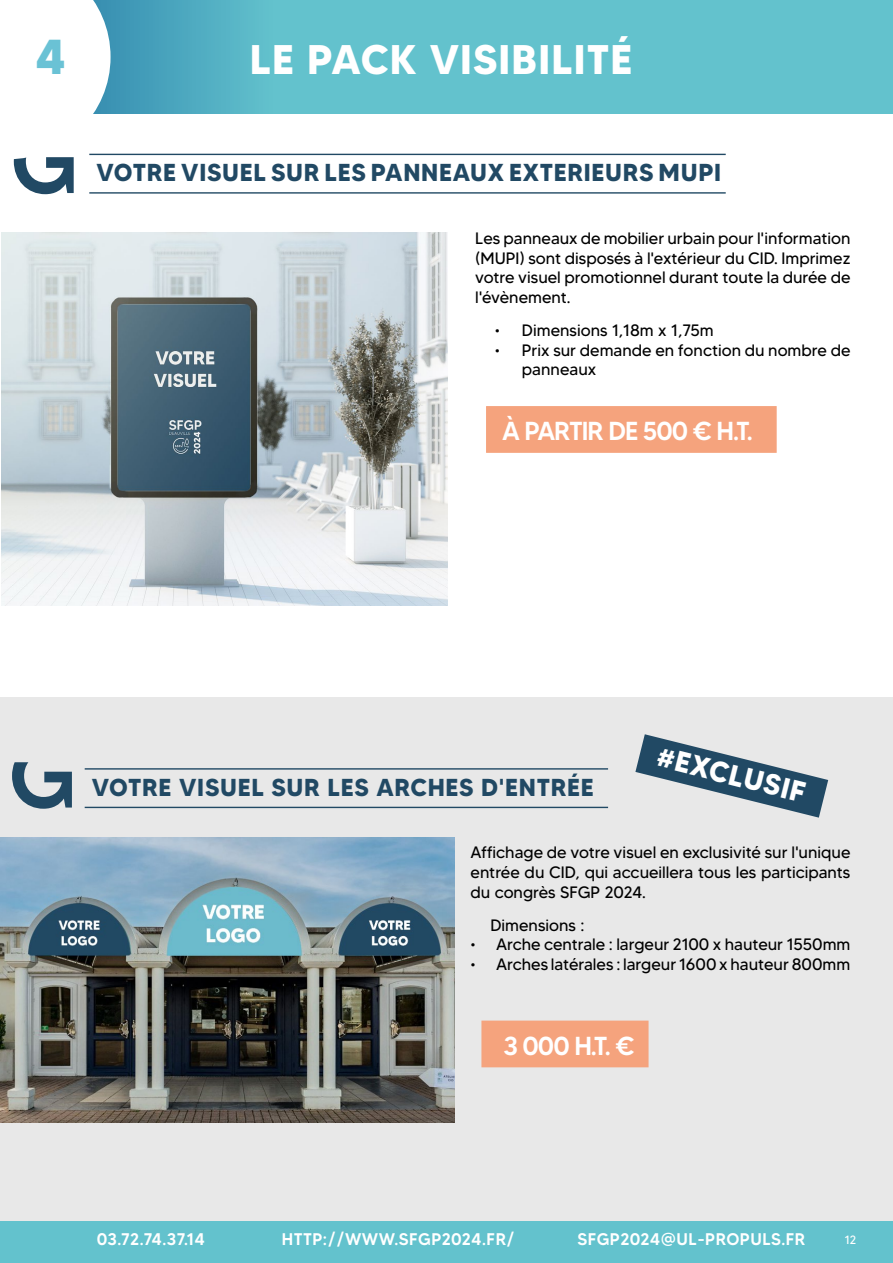
<style>
.page{position:relative;width:893px;height:1263px;background:#fff}
.page>*{position:absolute;margin:0;border:0;box-sizing:border-box;transform-origin:0 0}
.t1{font:700 48.9px "MADETOMMY";color:#6ac2d5}
.t2{font:700 41.25px "MADETOMMY";letter-spacing:.03em;color:#fff}
.t3{font:700 28.95px "MADETOMMY";color:#fff}
.t4{font:500 25.95px "MADETOMMY";letter-spacing:-.04em;color:#fff}
.t5{font:700 24.45px "MADETOMMY";letter-spacing:.03em;color:#214964}
.t6{font:500 16.8px "MADETOMMY";letter-spacing:.03em;color:#fff}
.t7{font:16.5px/19.8px "MADETOMMY";color:#000;text-align:justify}
.t8{font:12px "MADETOMMY";color:#fff}
</style>
<div class="page">
<div style="left:0;top:1217px;width:893px;height:46px;background:#63c2cd"></div>
<div style="left:0;top:697px;width:893px;height:523px;background:#e8e8e8"></div>
<svg style="left:12px;top:762px;width:60px;height:47px"></svg>
<hr style="left:89px;top:154px;width:637px;height:1px;background:#214964">
<hr style="left:89px;top:192px;width:637px;height:2px;background:#214964">
<hr style="left:85px;top:768px;width:523px;height:2px;background:#214964">
<hr style="left:85px;top:807px;width:523px;height:1px;background:#214964">
<svg style="left:111px;top:0;width:782px;height:114px;background:#5ebdca"></svg>
<svg style="left:13px;top:0;width:98px;height:194px"></svg>
<img style="left:1px;top:232px;width:447px;height:374px">
<img style="left:0;top:838px;width:454px;height:284px">
<div style="left:486px;top:406px;width:291px;height:47px;background:#f5a37d;border:2px solid #f5a37d"></div>
<div style="left:481px;top:1020px;width:167px;height:47px;background:#f5a37d;border:2px solid #f5a37d"></div>
<svg style="left:635px;top:734px;width:193px;height:84px"></svg>
<h1 class="t1" style="left:35px;top:26px;width:32px">4</h1>
<h2 class="t2" style="left:250px;top:34px;width:384px">LE PACK VISIBILITÉ</h2>
<h3 class="t5" style="left:97px;top:158px;width:626px">VOTRE VISUEL SUR LES PANNEAUX EXTERIEURS MUPI</h3>
<p class="t7" style="left:475px;top:228px;width:377px">Les panneaux de mobilier urbain pour l'information (MUPI) sont disposés à l'extérieur du CID. Imprimez votre visuel promotionnel durant toute la durée de l'évènement.</p>
<p class="t7" style="left:495px;top:320px;width:220px">• Dimensions 1,18m x 1,75m</p>
<p class="t7" style="left:522px;top:340px;width:330px;text-indent:-27px">• Prix sur demande en fonction du nombre de panneaux</p>
<h3 class="t4" style="left:502px;top:415px;width:252px">À PARTIR DE 500 € H.T.</h3>
<h3 class="t5" style="left:92px;top:772px;width:503px">VOTRE VISUEL SUR LES ARCHES D'ENTRÉE</h3>
<h3 class="t3" style="left:662px;top:738px;width:154px;rotate:14deg">#EXCLUSIF</h3>
<p class="t7" style="left:471px;top:842px;width:381px">Affichage de votre visuel en exclusivité sur l'unique entrée du CID, qui accueillera tous les participants du congrès SFGP 2024.</p>
<p class="t7" style="left:490px;top:915px;width:96px">Dimensions :</p>
<p class="t7" style="left:471px;top:934px;width:381px">• Arche centrale : largeur 2100 x hauteur 1550mm</p>
<p class="t7" style="left:471px;top:954px;width:381px">• Arches latérales : largeur 1600 x hauteur 800mm</p>
<h3 class="t4" style="left:503px;top:1029px;width:132px">3 000 H.T. €</h3>
<p class="t6" style="left:97px;top:1228px;width:110px">03.72.74.37.14</p>
<p class="t6" style="left:282px;top:1228px;width:234px">HTTP://WWW.SFGP2024.FR/</p>
<p class="t6" style="left:577px;top:1228px;width:229px">SFGP2024@UL-PROPULS.FR</p>
<p class="t8" style="left:845px;top:1233px;width:13px">12</p>
</div>
